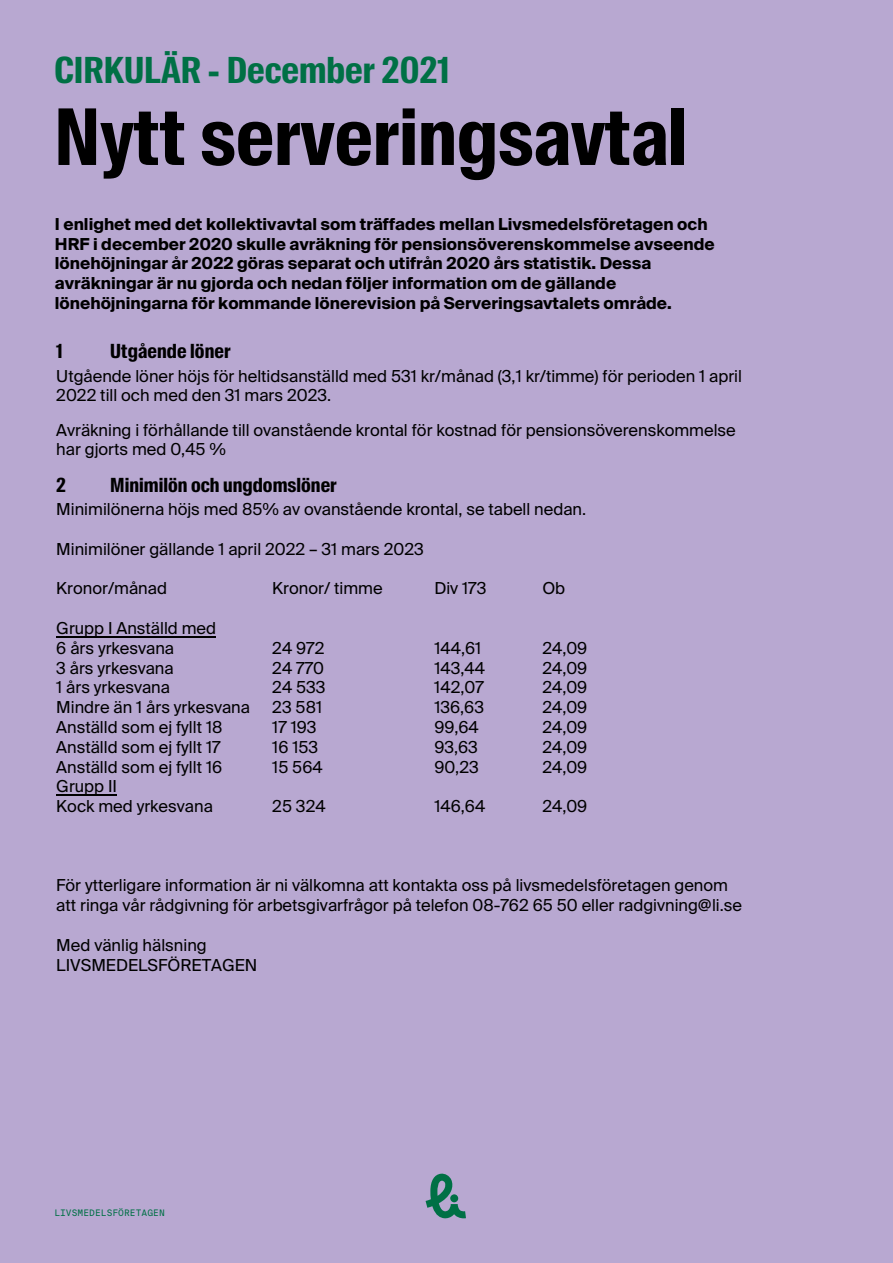
<style>
.page{position:relative;width:893px;height:1263px;background:#b8a8d1}
.page>*{position:absolute;margin:0;border:0;box-sizing:border-box;transform-origin:0 0}
.t1{font:700 78px "Suisse Intl Cond";color:#000}
.t2{font:700 36px "Suisse Intl Cond";color:#007045}
.t3{font:700 19.5px "Suisse Intl Cond";color:#000}
.t4{font:16.5px/19.8px "Suisse Intl";color:#000}
.t5{font:700 16.5px/19.8px "Suisse Intl";color:#000}
.t6{font:9px "Suisse Intl Mono";color:#007045}
</style>
<div class="page">
<hr style="left:56px;top:795px;width:61px;height:1px;background:#000">
<hr style="left:56px;top:636px;width:160px;height:1px;background:#000">
<svg style="left:426px;top:1173px;width:40px;height:45px"></svg>
<h2 class="t2" style="left:54px;top:49px;width:397px">CIRKULÄR - December 2021</h2>
<h1 class="t1" style="left:54px;top:92px;width:634px">Nytt serveringsavtal</h1>
<p class="t5" style="left:55px;top:214px;width:661px">I enlighet med det kollektivavtal som träffades mellan Livsmedelsföretagen och HRF i december 2020 skulle avräkning för pensionsöverenskommelse avseende lönehöjningar år 2022 göras separat och utifrån 2020 års statistik. Dessa avräkningar är nu gjorda och nedan följer information om de gällande lönehöjningarna för kommande lönerevision på Serveringsavtalets område.</p>
<p class="t3" style="left:56px;top:340px;width:8px">1</p>
<p class="t3" style="left:110px;top:340px;width:122px">Utgående löner</p>
<p class="t4" style="left:56px;top:366px;width:687px">Utgående löner höjs för heltidsanställd med 531 kr/månad (3,1 kr/timme) för perioden 1 april<br>2022 till och med den 31 mars 2023.</p>
<p class="t4" style="left:56px;top:420px;width:681px">Avräkning i förhållande till ovanstående krontal för kostnad för pensionsöverenskommelse har gjorts med 0,45 %</p>
<p class="t3" style="left:56px;top:474px;width:11px">2</p>
<p class="t3" style="left:110px;top:474px;width:228px">Minimilön och ungdomslöner</p>
<p class="t4" style="left:56px;top:500px;width:531px">Minimilönerna höjs med 85% av ovanstående krontal, se tabell nedan.</p>
<p class="t4" style="left:56px;top:539px;width:369px">Minimilöner gällande 1 april 2022 – 31 mars 2023</p>
<p class="t4" style="left:56px;top:579px;width:112px">Kronor/månad</p>
<p class="t4" style="left:272px;top:579px;width:112px">Kronor/ timme</p>
<p class="t4" style="left:434px;top:579px;width:54px">Div 173</p>
<p class="t4" style="left:542px;top:579px;width:24px">Ob</p>
<p class="t4" style="left:56px;top:618px;width:161px">Grupp I Anställd med<br>6 års yrkesvana</p>
<p class="t4" style="left:272px;top:638px;width:54px">24 972</p>
<p class="t4" style="left:434px;top:638px;width:48px">144,61</p>
<p class="t4" style="left:542px;top:638px;width:47px">24,09</p>
<p class="t4" style="left:56px;top:658px;width:119px">3 års yrkesvana</p>
<p class="t4" style="left:272px;top:658px;width:53px">24 770</p>
<p class="t4" style="left:434px;top:658px;width:52px">143,44</p>
<p class="t4" style="left:542px;top:658px;width:47px">24,09</p>
<p class="t4" style="left:56px;top:678px;width:115px">1 års yrkesvana</p>
<p class="t4" style="left:272px;top:678px;width:55px">24 533</p>
<p class="t4" style="left:434px;top:678px;width:51px">142,07</p>
<p class="t4" style="left:542px;top:678px;width:47px">24,09</p>
<p class="t4" style="left:56px;top:698px;width:195px">Mindre än 1 års yrkesvana</p>
<p class="t4" style="left:272px;top:698px;width:51px">23 581</p>
<p class="t4" style="left:434px;top:698px;width:51px">136,63</p>
<p class="t4" style="left:542px;top:698px;width:47px">24,09</p>
<p class="t4" style="left:56px;top:717px;width:168px">Anställd som ej fyllt 18</p>
<p class="t4" style="left:272px;top:717px;width:46px">17 193</p>
<p class="t4" style="left:434px;top:717px;width:46px">99,64</p>
<p class="t4" style="left:542px;top:717px;width:47px">24,09</p>
<p class="t4" style="left:56px;top:737px;width:166px">Anställd som ej fyllt 17</p>
<p class="t4" style="left:272px;top:737px;width:47px">16 153</p>
<p class="t4" style="left:434px;top:737px;width:45px">93,63</p>
<p class="t4" style="left:542px;top:737px;width:47px">24,09</p>
<p class="t4" style="left:56px;top:757px;width:167px">Anställd som ej fyllt 16</p>
<p class="t4" style="left:272px;top:757px;width:52px">15 564</p>
<p class="t4" style="left:434px;top:757px;width:46px">90,23</p>
<p class="t4" style="left:542px;top:757px;width:47px">24,09</p>
<p class="t4" style="left:56px;top:777px;width:158px">Grupp II<br>Kock med yrkesvana</p>
<p class="t4" style="left:272px;top:797px;width:55px">25 324</p>
<p class="t4" style="left:434px;top:797px;width:53px">146,64</p>
<p class="t4" style="left:542px;top:797px;width:47px">24,09</p>
<p class="t4" style="left:56px;top:876px;width:687px">För ytterligare information är ni välkomna att kontakta oss på livsmedelsföretagen genom att ringa vår rådgivning för arbetsgivarfrågor på telefon 08-762 65 50 eller radgivning@li.se</p>
<p class="t4" style="left:56px;top:935px;width:203px">Med vänlig hälsning<br>LIVSMEDELSFÖRETAGEN</p>
<p class="t6" style="left:54px;top:1208px;width:112px">LIVSMEDELSFÖRETAGEN</p>
</div>
